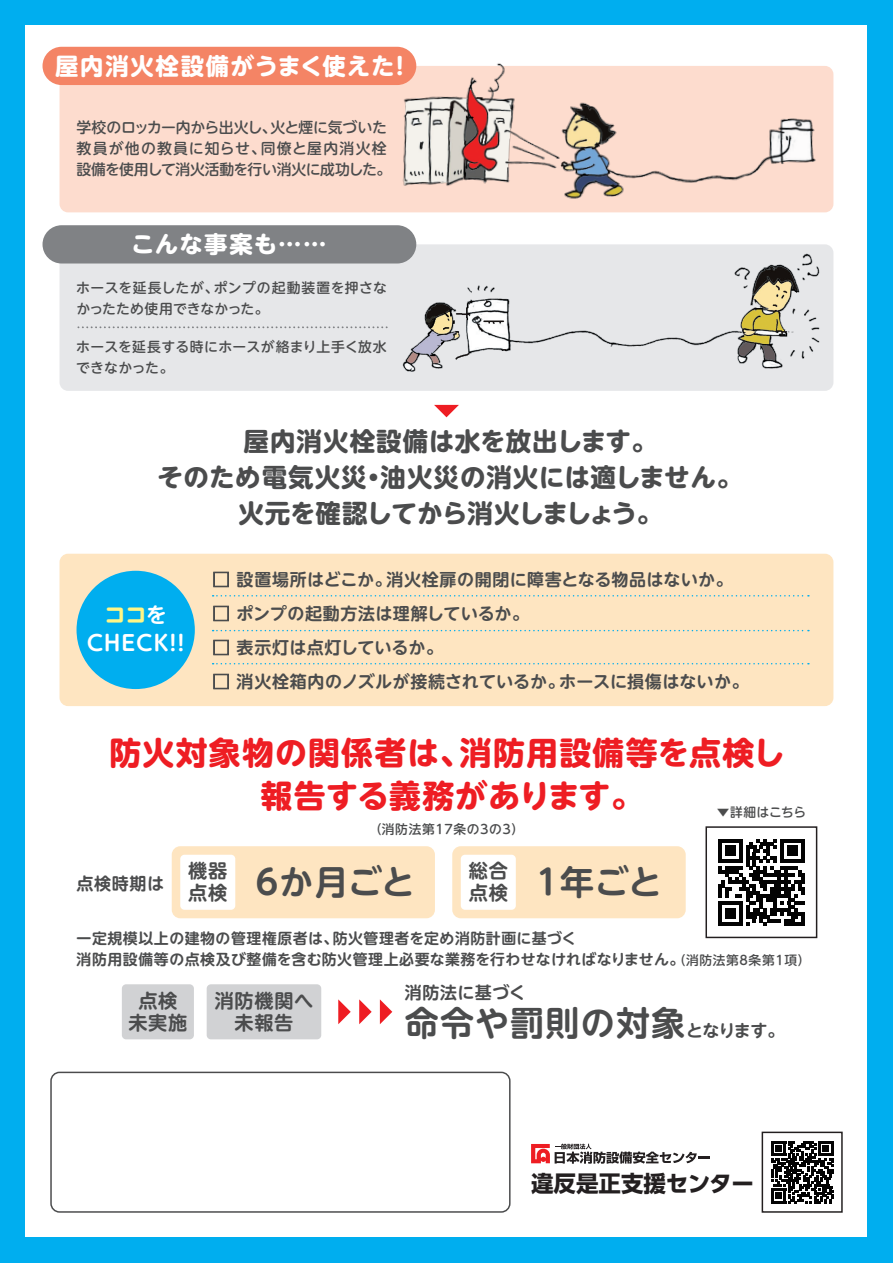
<style>
.page{position:relative;width:893px;height:1263px;background:#00aeef}
.page>*{position:absolute;margin:0;border:0;box-sizing:border-box;transform-origin:0 0}
.t1{font:700 34.05px "UD Shin M Go Pro De";letter-spacing:.035em;color:#4b4c4d}
.t2{font:700 31.95px/42.5px "UD Shin M Go Pro";letter-spacing:.04em;color:#ee1d23;text-align:center}
.t3{font:700 25.5px/36.2px "UD Shin M Go Pro";letter-spacing:.015em;color:#4b4c4d;text-align:center}
.t4{font:700 23.4px "UD Shin M Go Pro";letter-spacing:.075em;color:#fff}
.t5{font:700 23.4px "UD Shin M Go Pro";letter-spacing:.055em;color:#fff}
.t6{font:700 22.5px "UD Shin Go Pr 6";color:#231f20}
.t7{font:700 21.3px "UD Shin M Go Pro De";letter-spacing:.05em;color:#fff}
.t8{font:700 21.3px "UD Shin M Go Pro";color:#fff685}
.t9{font:700 19.2px/22.4px "UD Shin M Go Pro De";letter-spacing:.04em;color:#4b4c4d;text-align:center}
.t10{font:700 16.95px "UD Shin M Go Pro De";letter-spacing:.02em;color:#4b4c4d}
.t11{font:700 14.85px/21.3px "UD Shin M Go Pro De";letter-spacing:.04em;color:#4b4c4d}
.t12{font:500 14.85px/21.3px "UD Shin M Go Pro";letter-spacing:-.01em;color:#4b4c4d}
.t13{font:500 13.8px/21.3px "UD Shin M Go Pro";letter-spacing:.025em;color:#4b4c4d}
.t14{font:500 12.75px "UD Shin M Go Pro";letter-spacing:.045em;color:#4b4c4d}
.s1{font-family:"UD Shin M Go Pro De";color:#fff}
.s2{font-family:"UD Shin M Go Pro";font-weight:500;font-size:12.75px}
</style>
<div class="page">
<div style="left:26px;top:26px;width:841px;height:1211px;background:#fff"></div>
<div style="left:60px;top:244px;width:773px;height:147px;background:#e6e7e9;border-radius:9px"></div>
<div style="left:60px;top:66px;width:773px;height:146px;background:#fddcce;border-radius:9px"></div>
<svg style="left:434px;top:405px;width:25px;height:12px"></svg>
<svg style="left:77px;top:326px;width:310px;height:2px"></svg>
<div style="left:50px;top:1072px;width:461px;height:141px;border:1px solid #4b4c4d;border-radius:9px"></div>
<svg style="left:531px;top:1144px;width:179px;height:20px"></svg>
<svg style="left:771px;top:1141px;width:62px;height:62px"></svg>
<div style="left:762px;top:1131px;width:81px;height:82px;border:1px solid #231f20"></div>
<div style="left:60px;top:554px;width:773px;height:152px;background:#fee5c1;border-radius:9px"></div>
<svg style="left:213px;top:595px;width:596px;height:1px"></svg>
<svg style="left:213px;top:630px;width:596px;height:1px"></svg>
<svg style="left:213px;top:663px;width:596px;height:1px"></svg>
<svg style="left:213px;top:571px;width:16px;height:17px"></svg>
<svg style="left:213px;top:605px;width:16px;height:17px"></svg>
<svg style="left:213px;top:639px;width:16px;height:17px"></svg>
<svg style="left:213px;top:673px;width:16px;height:17px"></svg>
<div style="left:77px;top:571px;width:118px;height:118px;background:#00aeef;border-radius:50%"></div>
<div style="left:43px;top:47px;width:373px;height:38px;background:#f48465;border-radius:19px"></div>
<img style="left:400px;top:48px;width:434px;height:160px">
<div style="left:43px;top:225px;width:373px;height:38px;background:#808285;border-radius:19px"></div>
<img style="left:396px;top:249px;width:424px;height:123px">
<svg style="left:718px;top:839px;width:87px;height:87px"></svg>
<hr style="left:784px;top:922px;width:21px;height:4px;background:#030303">
<div style="left:705px;top:826px;width:112px;height:112px;border:1px solid #231f20"></div>
<div style="left:172px;top:846px;width:263px;height:72px;background:#fee5c1;border-radius:9px"></div>
<div style="left:180px;top:855px;width:55px;height:55px;background:#fff;border-radius:4px"></div>
<div style="left:452px;top:846px;width:234px;height:72px;background:#fee5c1;border-radius:9px"></div>
<div style="left:461px;top:855px;width:55px;height:55px;background:#fff;border-radius:4px"></div>
<svg style="left:338px;top:999px;width:13px;height:25px"></svg>
<svg style="left:359px;top:999px;width:13px;height:25px"></svg>
<svg style="left:380px;top:999px;width:12px;height:25px"></svg>
<div style="left:122px;top:984px;width:72px;height:55px;background:#d1d2d4;border-radius:4px"></div>
<div style="left:207px;top:984px;width:114px;height:55px;background:#d1d2d4;border-radius:4px"></div>
<h3 class="t4" style="left:55px;top:47px;width:358px">屋内消火栓設備がうまく使えた！</h3>
<p class="t12" style="left:77px;top:116px;width:316px">学校のロッカー内から出火し、火と煙に気づいた教員が他の教員に知らせ、同僚と屋内消火栓設備を使用して消火活動を行い消火に成功した。</p>
<h3 class="t5" style="left:131px;top:225px;width:197px">こんな事案も……</h3>
<p class="t13" style="left:76px;top:276px;width:312px">ホースを延長したが、ポンプの起動装置を押さなかったため使用できなかった。</p>
<p class="t13" style="left:76px;top:335px;width:312px">ホースを延長する時にホースが絡まり上手く放水できなかった。</p>
<h3 class="t3" style="left:158px;top:422px;width:586px">屋内消火栓設備は水を放出します。<br>そのため電気火災・油火災の消火には適しません。火元を確認してから消火しましょう。</h3>
<p class="t8" style="left:104px;top:598px;width:64px">ココ<span class="s1">を</span></p>
<p class="t7" style="left:87px;top:625px;width:99px">CHECK!!</p>
<p class="t10" style="left:213px;top:566px;width:522px">□ 設置場所はどこか。消火栓扉の開閉に障害となる物品はないか。</p>
<p class="t10" style="left:213px;top:600px;width:318px">□ ポンプの起動方法は理解しているか。</p>
<p class="t10" style="left:213px;top:634px;width:232px">□ 表示灯は点灯しているか。</p>
<p class="t10" style="left:213px;top:668px;width:538px">□ 消火栓箱内のノズルが接続されているか。ホースに損傷はないか。</p>
<h2 class="t2" style="left:109px;top:730px;width:677px">防火対象物の関係者は、消防用設備等を点検し報告する義務があります。</h2>
<p class="t14" style="left:717px;top:802px;width:91px">▼詳細はこちら</p>
<p class="t14" style="left:369px;top:818px;width:156px">（消防法第17条の3の3）</p>
<h1 class="t1" style="left:188px;top:854px;width:229px"><sub>点検</sub> 6か月ごと</h1>
<p class="t9" style="left:469px;top:858px;width:41px">総合</p>
<p class="t9" style="left:188px;top:858px;width:41px">機器</p>
<h1 class="t1" style="left:469px;top:854px;width:195px"><sub>点検</sub> 1年ごと</h1>
<p class="t10" style="left:77px;top:870px;width:89px">点検時期は</p>
<p class="t11" style="left:77px;top:927px;width:735px">一定規模以上の建物の管理権原者は、防火管理者を定め消防計画に基づく<br>消防用設備等の点検及び整備を含む防火管理上必要な業務を行わせなければなりません。<span class="s2">（消防法第8条第1項）</span></p>
<p class="t9" style="left:128px;top:988px;width:60px">点検未実施</p>
<p class="t9" style="left:215px;top:988px;width:100px">消防機関へ未報告</p>
<p class="t10" style="left:405px;top:978px;width:122px">消防法に基づく</p>
<h1 class="t1" style="left:405px;top:995px;width:282px">命令や罰則の対象</h1>
<p class="t10" style="left:686px;top:1017px;width:100px">となります。</p>
<h3 class="t6" style="left:531px;top:1165px;width:224px">違反是正支援センター</h3>
</div>
